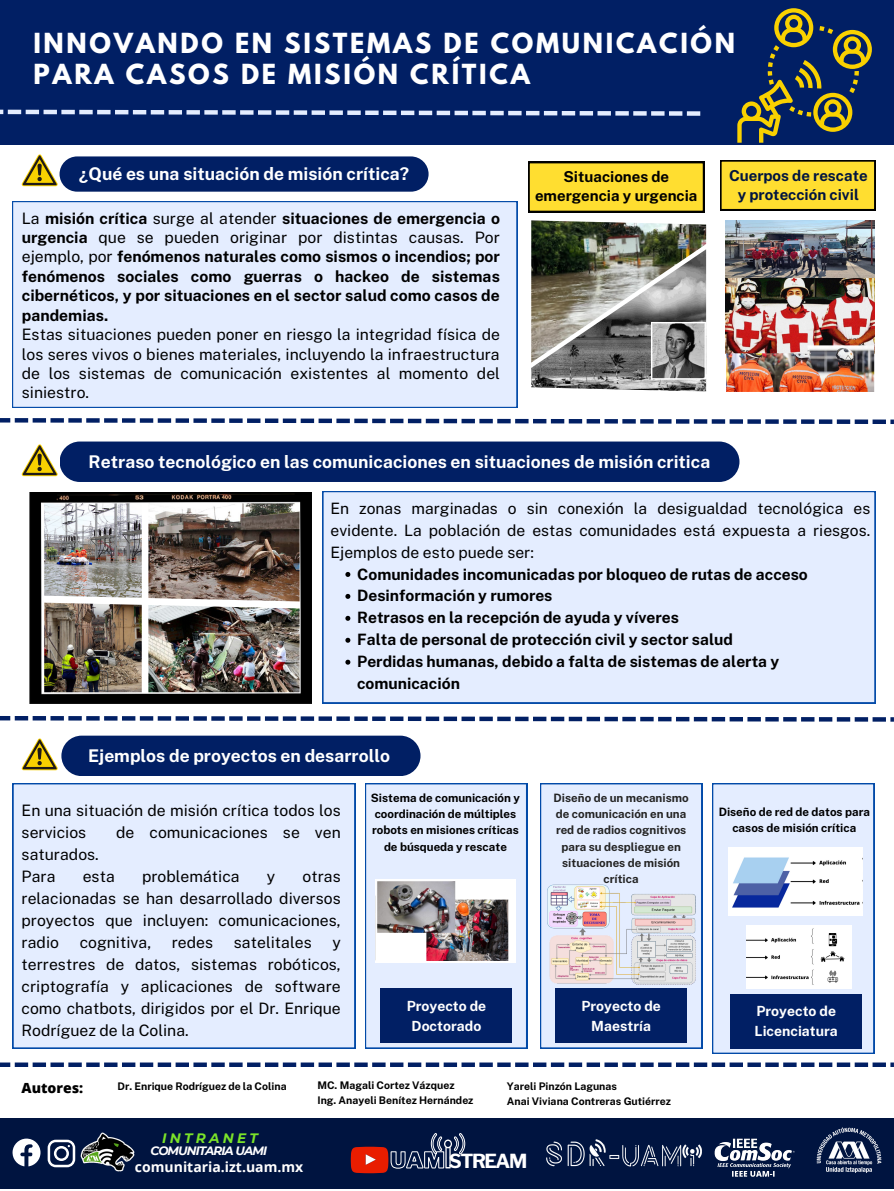
<style>
.page{position:relative;width:894px;height:1191px;background:#fff}
.page>*{position:absolute;margin:0;border:0;box-sizing:border-box;transform-origin:0 0}
.t1{font:700 24.5px/30.2px "League Spartan";letter-spacing:.11em;color:#fff}
.t2{font:700 19.25px "Libre Franklin";letter-spacing:-.08em;color:#fff}
.t3{font:700 17.5px "Public Sans";color:#fff}
.t4{font:15.75px/22px "Public Sans";color:#000;text-align:justify}
.t5{font:700 15.75px/19.4px "Public Sans";color:#000;text-align:justify}
.t6{font:700 15.68px/21.9px "Public Sans";color:#000}
.t7{font:15.68px/21.9px "Public Sans";color:#000;text-align:justify}
.t8{font:700 15.08px/18.7px "Public Sans";color:#001440;text-align:center}
.t9{font:700 15.05px/18.4px "Public Sans";color:#000;text-align:center}
.t10{font:700 14px/19.4px "Public Sans";color:#fff;text-align:center}
.t11{font:700 14px "Open Sans";color:#fff}
.t12{font:800 14px "Open Sans";color:#000}
.t13{font:italic 700 13.65px "Montserrat";letter-spacing:.235em;color:#7be429}
.t14{font:italic 700 12.07px "Montserrat";letter-spacing:-.075em;color:#fff}
.t15{font:700 11.55px/16px "Public Sans";color:#000;text-align:center}
.t16{font:700 11.55px/16px "Public Sans";color:#242424;text-align:center}
.t17{font:700 10.5px "Public Sans";color:#000}
.s1{font-weight:400}
</style>
<div class="page">
<div style="left:0;top:0;width:893px;height:144px;background:#011f64"></div>
<img style="left:30px;top:492px;width:281px;height:211px">
<img style="left:531px;top:362px;width:174px;height:29px">
<img style="left:531px;top:220px;width:174px;height:142px">
<div style="left:0;top:1117px;width:893px;height:71px;background:#001440"></div>
<img style="left:81px;top:1132px;width:54px;height:39px">
<img style="left:546px;top:1139px;width:156px;height:28px">
<img style="left:816px;top:1127px;width:66px;height:46px">
<img style="left:710px;top:1117px;width:86px;height:72px">
<svg style="left:12px;top:1138px;width:28px;height:28px"></svg>
<svg style="left:48px;top:1139px;width:27px;height:28px"></svg>
<div style="left:12px;top:201px;width:505px;height:207px;background:#e4edff"></div>
<img style="left:725px;top:220px;width:148px;height:58px">
<img style="left:725px;top:278px;width:148px;height:67px">
<img style="left:725px;top:345px;width:148px;height:47px">
<div style="left:365px;top:783px;width:161px;height:265px;background:#e4edff"></div>
<div style="left:540px;top:783px;width:161px;height:265px;background:#e4edff"></div>
<svg style="left:712px;top:783px;width:161px;height:270px;background:#dbe6fb"></svg>
<div style="left:13px;top:783px;width:342px;height:265px;background:#e4edff"></div>
<img style="left:44px;top:503px;width:98px;height:95px">
<img style="left:148px;top:503px;width:151px;height:98px">
<img style="left:44px;top:602px;width:98px;height:90px">
<img style="left:148px;top:605px;width:151px;height:87px">
<div style="left:380px;top:988px;width:132px;height:55px;background:#011f64"></div>
<div style="left:730px;top:993px;width:131px;height:55px;background:#011f64"></div>
<div style="left:555px;top:988px;width:131px;height:55px;background:#011f64"></div>
<img style="left:728px;top:847px;width:133px;height:68px">
<svg style="left:0;top:418px;width:893px;height:6px"></svg>
<div style="left:59px;top:156px;width:369px;height:36px;background:#011f64;border-radius:18px"></div>
<svg style="left:528px;top:162px;width:176px;height:50px;background:#edce2c"></svg>
<svg style="left:720px;top:160px;width:155px;height:50px;background:#edce2c"></svg>
<svg style="left:22px;top:154px;width:36px;height:32px"></svg>
<div style="left:59px;top:441px;width:680px;height:41px;background:#011f64;border-radius:20px"></div>
<svg style="left:0;top:716px;width:893px;height:5px"></svg>
<div style="left:61px;top:735px;width:359px;height:41px;background:#011f64;border-radius:20px"></div>
<img style="left:547px;top:876px;width:148px;height:108px">
<div style="left:322px;top:491px;width:552px;height:212px;background:#e4edff"></div>
<img style="left:746px;top:925px;width:104px;height:63px">
<img style="left:375px;top:879px;width:140px;height:83px">
<svg style="left:0;top:1062px;width:893px;height:4px"></svg>
<svg style="left:0;top:109px;width:700px;height:7px"></svg>
<svg style="left:737px;top:8px;width:134px;height:135px"></svg>
<svg style="left:350px;top:1133px;width:115px;height:40px"></svg>
<svg style="left:345px;top:572px;width:5px;height:5px"></svg>
<svg style="left:345px;top:594px;width:5px;height:5px"></svg>
<svg style="left:345px;top:616px;width:5px;height:5px"></svg>
<svg style="left:345px;top:637px;width:5px;height:5px"></svg>
<svg style="left:345px;top:659px;width:5px;height:5px"></svg>
<svg style="left:22px;top:444px;width:36px;height:32px"></svg>
<svg style="left:22px;top:738px;width:36px;height:32px"></svg>
<p class="t1" style="left:33px;top:32px;width:702px">INNOVANDO EN SISTEMAS DE COMUNICACIÓN<br>PARA CASOS DE MISIÓN CRÍTICA</p>
<p class="t3" style="left:79px;top:164px;width:331px">¿Qué es una situación de misión crítica?</p>
<p class="t5" style="left:22px;top:208px;width:479px"><span class="s1">La</span> misión crítica <span class="s1">surge al atender</span> situaciones de emergencia o urgencia <span class="s1">que se pueden originar por distintas causas. Por ejemplo, por</span> fenómenos naturales como sismos o incendios; por fenómenos sociales como guerras o hackeo de sistemas cibernéticos, y por situaciones en el sector salud como casos de pandemias.</p>
<p class="t4" style="left:22px;top:325px;width:479px;line-height:19.4px">Estas situaciones pueden poner en riesgo la integridad física de los seres vivos o bienes materiales, incluyendo la infraestructura de los sistemas de comunicación existentes al momento del siniestro.</p>
<p class="t9" style="left:535px;top:167px;width:164px">Situaciones de emergencia y urgencia</p>
<p class="t8" style="left:728px;top:166px;width:140px">Cuerpos de rescate y protección civil</p>
<p class="t3" style="left:89px;top:451px;width:623px">Retraso tecnológico en las comunicaciones en situaciones de misión critica</p>
<p class="t7" style="left:330px;top:497px;width:541px">En zonas marginadas o sin conexión la desigualdad tecnológica es evidente. La población de estas comunidades está expuesta a riesgos.<br>Ejemplos de esto puede ser:</p>
<p class="t6" style="left:357px;top:563px;width:452px">Comunidades incomunicadas por bloqueo de rutas de acceso</p>
<p class="t6" style="left:357px;top:585px;width:197px">Desinformación y rumores</p>
<p class="t6" style="left:357px;top:606px;width:323px">Retrasos en la recepción de ayuda y víveres</p>
<p class="t6" style="left:357px;top:628px;width:377px">Falta de personal de protección civil y sector salud</p>
<p class="t6" style="left:357px;top:650px;width:423px">Perdidas humanas, debido a falta de sistemas de alerta y comunicación</p>
<p class="t3" style="left:88px;top:745px;width:303px">Ejemplos de proyectos en desarrollo</p>
<p class="t4" style="left:22px;top:799px;width:320px">En una situación de misión crítica todos los servicios</p>
<p class="t4" style="left:116px;top:821px;width:226px">de comunicaciones se ven</p>
<p class="t4" style="left:22px;top:843px;width:79px">saturados.</p>
<p class="t4" style="left:22px;top:865px;width:35px">Para</p>
<p class="t4" style="left:83px;top:865px;width:34px">esta</p>
<p class="t4" style="left:142px;top:865px;width:99px">problemática</p>
<p class="t4" style="left:267px;top:865px;width:10px">y</p>
<p class="t4" style="left:22px;top:865px;width:320px;text-indent:281px">otras relacionadas se han desarrollado diversos proyectos que incluyen: comunicaciones, radio</p>
<p class="t4" style="left:80px;top:931px;width:73px">cognitiva,</p>
<p class="t4" style="left:172px;top:931px;width:43px">redes</p>
<p class="t4" style="left:234px;top:931px;width:79px">satelitales</p>
<p class="t4" style="left:22px;top:931px;width:320px;text-indent:310px">y terrestres de datos, sistemas robóticos, criptografía y aplicaciones de software como chatbots, dirigidos por el Dr. Enrique Rodríguez de la Colina.</p>
<p class="t15" style="left:371px;top:790px;width:150px">Sistema de comunicación y coordinación de múltiples robots en misiones críticas de búsqueda y rescate</p>
<p class="t16" style="left:553px;top:790px;width:136px">Diseño de un mecanismo de comunicación en una red de radios cognitivos para su despliegue en situaciones de misión crítica</p>
<p class="t15" style="left:718px;top:804px;width:153px">Diseño de red de datos para casos de misión crítica</p>
<p class="t10" style="left:406px;top:996px;width:81px">Proyecto de<br>Doctorado</p>
<p class="t10" style="left:754px;top:1001px;width:85px;text-align:left">Proyecto de<br>Licenciatura</p>
<p class="t10" style="left:581px;top:996px;width:81px">Proyecto de<br>Maestría</p>
<p class="t12" style="left:22px;top:1077px;width:63px">Autores:</p>
<p class="t17" style="left:317px;top:1079px;width:138px">MC. Magali Cortez Vázquez</p>
<p class="t17" style="left:317px;top:1093px;width:157px">Ing. Anayeli Benítez Hernández</p>
<p class="t17" style="left:117px;top:1079px;width:170px">Dr. Enrique Rodríguez de la Colina</p>
<p class="t17" style="left:506px;top:1079px;width:112px">Yareli Pinzón Lagunas</p>
<p class="t17" style="left:506px;top:1094px;width:165px">Anai Viviana Contreras Gutiérrez</p>
<p class="t13" style="left:162px;top:1129px;width:97px">INTRANET</p>
<p class="t14" style="left:150px;top:1143px;width:118px">COMUNITARIA UAMI</p>
<p class="t11" style="left:135px;top:1156px;width:170px">comunitaria.izt.uam.mx</p>
<p class="t2" style="left:449px;top:1149px;width:80px">STREAM</p>
</div>
